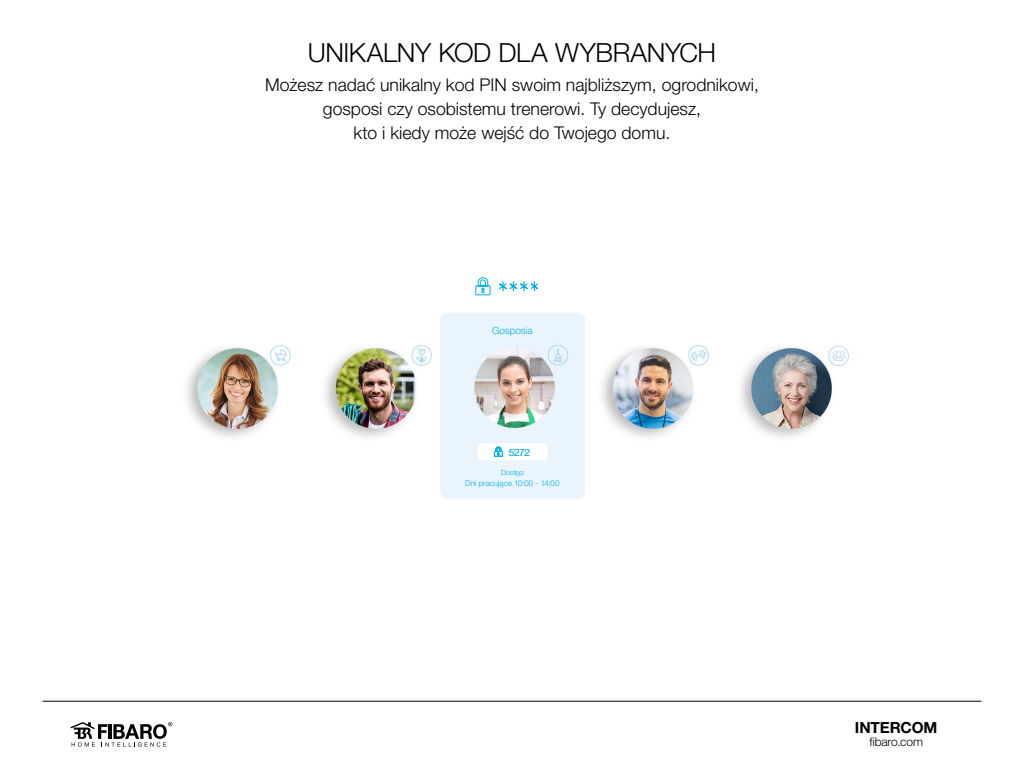
<style>
.page{position:relative;width:1024px;height:768px;background:#fff}
.page>*{position:absolute;margin:0;border:0;box-sizing:border-box;transform-origin:0 0}
.t1{font:300 26.4px "Helvetica Neue LT Pro";letter-spacing:-.015em;color:#000}
.t2{font:300 17.6px/24px "Helvetica Neue LT Pro";color:#000;text-align:center}
.t3{font:700 15.32px "Helvetica Neue LT Pro";letter-spacing:-.01em;color:#000}
.t4{font:300 12px "Helvetica Neue LT Pro";letter-spacing:-.005em;color:#000}
.t5{font:300 10px "Helvetica Neue LT Pro";letter-spacing:-.005em;color:#00b0e9}
.t6{font:300 8px "Helvetica Neue LT Pro";letter-spacing:-.005em;color:#00b0e9}
.t7{font:300 7.2px "Helvetica Neue LT Pro";letter-spacing:-.005em;color:#00b0e9}
</style>
<div class="page">
<img style="left:42px;top:313px;width:940px;height:415px">
<svg style="left:499px;top:281px;width:40px;height:11px"></svg>
<svg style="left:475px;top:277px;width:16px;height:19px"></svg>
<svg style="left:494px;top:446px;width:9px;height:11px"></svg>
<svg style="left:71px;top:722px;width:101px;height:25px"></svg>
<hr style="left:43px;top:701px;width:938px;height:1px;background:#000">
<h1 class="t1" style="left:308px;top:37px;width:410px">UNIKALNY KOD DLA WYBRANYCH</h1>
<p class="t2" style="left:265px;top:73px;width:495px">Możesz nadać unikalny kod PIN swoim najbliższym, ogrodnikowi, gosposi czy osobistemu trenerowi. Ty decydujesz,<br>kto i kiedy może wejść do Twojego domu.</p>
<p class="t5" style="left:492px;top:324px;width:42px">Gosposia</p>
<p class="t5" style="left:509px;top:446px;width:23px">5272</p>
<p class="t7" style="left:501px;top:468px;width:25px">Dostęp:</p>
<p class="t6" style="left:465px;top:479px;width:96px">Dni pracujące 10:00 - 14:00</p>
<p class="t3" style="left:855px;top:718px;width:84px">INTERCOM</p>
<p class="t4" style="left:869px;top:735px;width:55px">fibaro.com</p>
</div>
